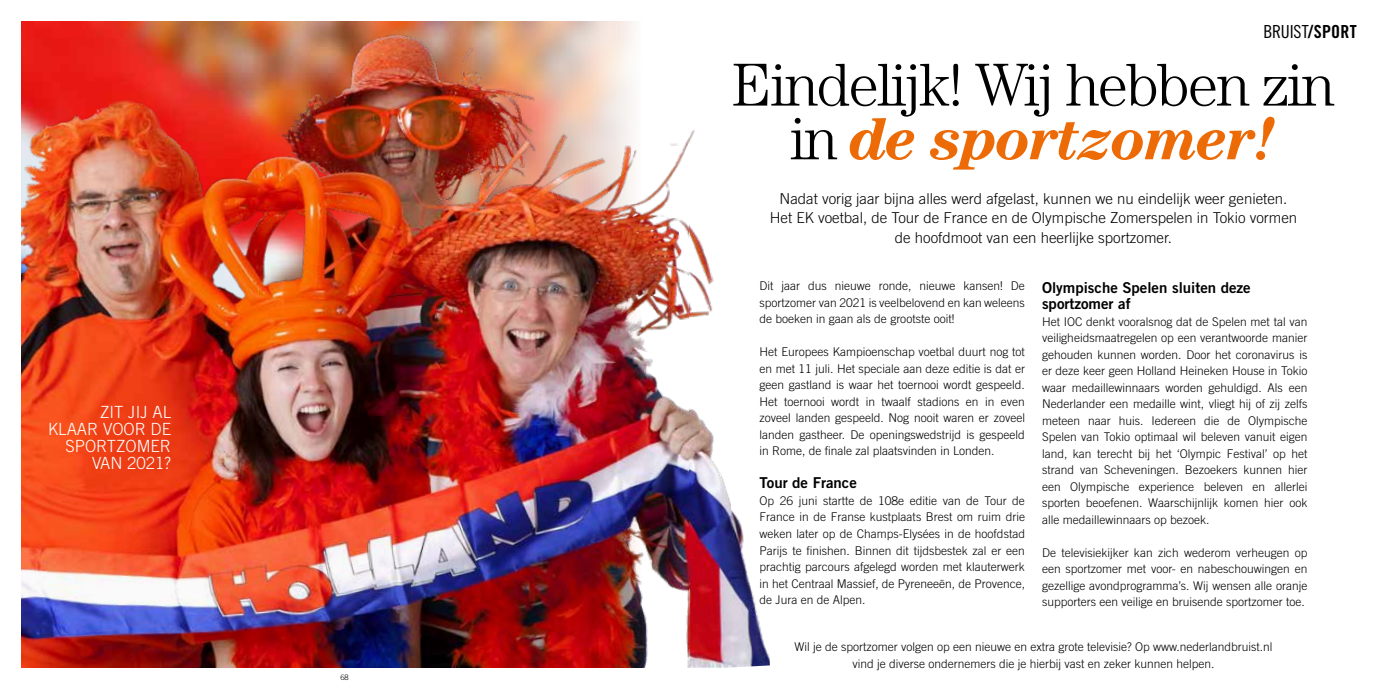
<style>
.page{position:relative;width:1378px;height:689px;background:#fff}
.page>*{position:absolute;margin:0;border:0;box-sizing:border-box;transform-origin:0 0}
.t1{font:300 60.75px/53.7px "Century Std";letter-spacing:-.03em;color:#000;text-align:center}
.t2{font:18px "Trade Gothic LT Std Cn 18";letter-spacing:-.01em;color:#000}
.t3{font:300 16.8px/16.8px "Trade Gothic LT Std";color:#fff;text-align:right}
.t4{font:300 15px/19.5px "Trade Gothic LT Std";color:#000;text-align:center}
.t5{font:15px/16.5px "Trade Gothic LT Std Bd 2";color:#000}
.t6{font:300 12px/16.5px "Trade Gothic LT Std";color:#000;text-align:justify}
.t7{font:300 7.5px "Trade Gothic LT Std";color:#000}
.s1{font-family:"Trade Gothic LT Std Bd Cn 20"}
.s2{font-weight:700;font-style:italic;color:#ed6b06}
</style>
<div class="page">
<img style="left:21px;top:21px;width:749px;height:647px">
<h3 class="t3" style="left:48px;top:404px;width:125px">ZIT JIJ AL<br>KLAAR VOOR DE<br>SPORTZOMER<br>VAN 2021?</h3>
<p class="t7" style="left:340px;top:672px;width:10px">68</p>
<h2 class="t2" style="left:1263px;top:21px;width:95px">BRUIST<span class="s1">/SPORT</span></h2>
<h1 class="t1" style="left:732px;top:57px;width:604px">Eindelijk! Wij hebben zin in <span class="s2">de sportzomer!</span></h1>
<p class="t4" style="left:770px;top:188px;width:529px">Nadat vorig jaar bijna alles werd afgelast, kunnen we nu eindelijk weer genieten.<br>Het EK voetbal, de Tour de France en de Olympische Zomerspelen in Tokio vormen de hoofdmoot van een heerlijke sportzomer.</p>
<p class="t5" style="left:1042px;top:279px;width:210px">Olympische Spelen sluiten deze sportzomer af</p>
<p class="t6" style="left:1042px;top:313px;width:267px">Het IOC denkt vooralsnog dat de Spelen met tal van veiligheidsmaatregelen op een verantwoorde manier gehouden kunnen worden. Door het coronavirus is er deze keer geen Holland Heineken House in Tokio waar medaillewinnaars worden gehuldigd. Als een Nederlander een medaille wint, vliegt hij of zij zelfs meteen naar huis. Iedereen die de Olympische Spelen van Tokio optimaal wil beleven vanuit eigen land, kan terecht bij het ‘Olympic Festival’ op het strand van Scheveningen. Bezoekers kunnen hier een Olympische experience beleven en allerlei sporten beoefenen. Waarschijnlijk komen hier ook alle medaillewinnaars op bezoek.</p>
<p class="t6" style="left:1042px;top:544px;width:267px">De televisiekijker kan zich wederom verheugen op een sportzomer met voor- en nabeschouwingen en gezellige avondprogramma’s. Wij wensen alle oranje supporters een veilige en bruisende sportzomer toe.</p>
<p class="t6" style="left:759px;top:278px;width:267px">Dit jaar dus nieuwe ronde, nieuwe kansen! De sportzomer van 2021 is veelbelovend en kan weleens de boeken in gaan als de grootste ooit!</p>
<p class="t6" style="left:759px;top:344px;width:267px">Het Europees Kampioenschap voetbal duurt nog tot en met 11 juli. Het speciale aan deze editie is dat er geen gastland is waar het toernooi wordt gespeeld.<br>Het toernooi wordt in twaalf stadions en in even zoveel landen gespeeld. Nog nooit waren er zoveel landen gastheer. De openingswedstrijd is gespeeld in Rome, de finale zal plaatsvinden in Londen.</p>
<p class="t5" style="left:759px;top:474px;width:99px">Tour de France</p>
<p class="t6" style="left:759px;top:492px;width:267px">Op 26 juni startte de 108e editie van de Tour de France in de Franse kustplaats Brest om ruim drie weken later op de Champs-Elysées in de hoofdstad Parijs te finishen. Binnen dit tijdsbestek zal er een prachtig parcours afgelegd worden met klauterwerk in het Centraal Massief, de Pyreneeën, de Provence, de Jura en de Alpen.</p>
<p class="t6" style="left:794px;top:638px;width:480px;line-height:17px;text-align:center">Wil je de sportzomer volgen op een nieuwe en extra grote televisie? Op www.nederlandbruist.nl vind je diverse ondernemers die je hierbij vast en zeker kunnen helpen.</p>
</div>
